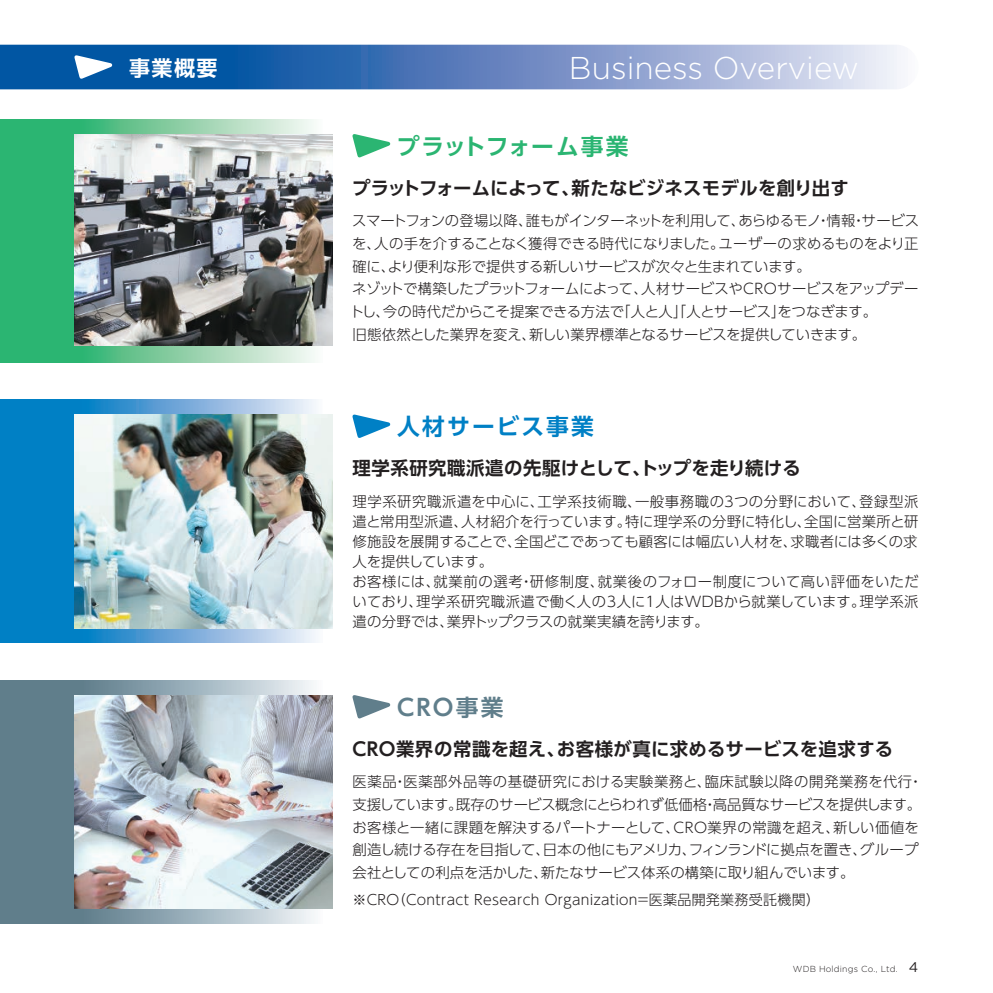
<style>
.page{position:relative;width:993px;height:993px;background:#fff}
.page>*{position:absolute;margin:0;border:0;box-sizing:border-box;transform-origin:0 0}
.t1{font:300 31.5px "Gotham";color:#fff}
.t2{font:700 22.75px "UD Shin Go Pro De";letter-spacing:.01em;color:#2bb572}
.t3{font:700 22.75px "UD Shin Go Pro De";letter-spacing:.095em;color:#0080c5}
.t4{font:700 22.75px "UD Shin Go Pro De";letter-spacing:.1em;color:#607e8b}
.t5{font:700 21px "UD Shin Go Pro De";color:#fff}
.t6{font:700 18.38px "UD Shin Go Pro De";letter-spacing:.015em;color:#231f20}
.t7{font:300 14.35px/22.8px "UD Shin Go Pro";color:#231f20}
.t8{font:300 14.35px/20.1px "UD Shin Go Pro";letter-spacing:.02em;color:#231f20}
.t9{font:300 14px "UD Shin Go Pro";letter-spacing:.02em;color:#231f20}
.t10{font:300 8.75px "Gotham";letter-spacing:.02em;color:#231f20}
.s1{font-weight:400;font-size:14px}
</style>
<div class="page">
<svg style="left:0;top:119px;width:315px;height:243px;background:#4abe83"></svg>
<img style="left:74px;top:134px;width:258px;height:212px">
<svg style="left:0;top:45px;width:901px;height:44px;background:#5d88c0"></svg>
<svg style="left:74px;top:55px;width:38px;height:24px"></svg>
<svg style="left:0;top:399px;width:322px;height:243px;background:#248ecb"></svg>
<svg style="left:0;top:680px;width:322px;height:243px;background:#738e9a"></svg>
<svg style="left:352px;top:134px;width:38px;height:23px"></svg>
<img style="left:74px;top:414px;width:258px;height:214px">
<svg style="left:352px;top:414px;width:38px;height:24px"></svg>
<img style="left:74px;top:694px;width:258px;height:214px">
<svg style="left:352px;top:695px;width:38px;height:23px"></svg>
<h3 class="t5" style="left:129px;top:50px;width:90px">事業概要</h3>
<h1 class="t1" style="left:568px;top:48px;width:291px">Business Overview</h1>
<h2 class="t2" style="left:397px;top:127px;width:233px">プラットフォーム事業</h2>
<p class="t6" style="left:352px;top:173px;width:498px">プラットフォームによって、新たなビジネスモデルを創り出す</p>
<p class="t7" style="left:350px;top:209px;width:570px">スマートフォンの登場以降、誰もがインターネットを利用して、あらゆるモノ・情報・サービスを、人の手を介することなく獲得できる時代になりました。ユーザーの求めるものをより正確に、より便利な形で提供する新しいサービスが次々と生まれています。<br>ネゾットで構築したプラットフォームによって、人材サービスやCROサービスをアップデートし、今の時代だからこそ提案できる方法で「人と人」「人とサービス」をつなぎます。<br>旧態依然とした業界を変え、新しい業界標準となるサービスを提供していきます。</p>
<h2 class="t3" style="left:397px;top:408px;width:198px">人材サービス事業</h2>
<p class="t6" style="left:352px;top:453px;width:449px">理学系研究職派遣の先駆けとして、トップを走り続ける</p>
<p class="t8" style="left:352px;top:490px;width:567px">理学系研究職派遣を中心に、工学系技術職、一般事務職の３つの分野において、登録型派遣と常用型派遣、人材紹介を行っています。特に理学系の分野に特化し、全国に営業所と研修施設を展開することで、全国どこであっても顧客には幅広い人材を、求職者には多くの求人を提供しています。<br>お客様には、就業前の選考・研修制度、就業後のフォロー制度について高い評価をいただいており、理学系研究職派遣で働く人の3人に1人はWDBから就業しています。理学系派遣の分野では、業界トップクラスの就業実績を誇ります。</p>
<h2 class="t4" style="left:397px;top:688px;width:108px">CRO事業</h2>
<p class="t6" style="left:352px;top:733px;width:542px">CRO業界の常識を超え、お客様が真に求めるサービスを追求する</p>
<p class="t7" style="left:352px;top:769px;width:571px">医薬品・医薬部外品等の基礎研究における実験業務と、臨床試験以降の開発業務を代行・支援しています。既存のサービス概念にとらわれず低価格・高品質なサービスを提供します。お客様と一緒に課題を解決するパートナーとして、CRO業界の常識を超え、新しい価値を創造し続ける存在を目指して、日本の他にもアメリカ、フィンランドに拠点を置き、グループ会社としての利点を活かした、新たなサービス体系の構築に取り組んでいます。</p>
<p class="t9" style="left:352px;top:887px;width:469px">※CRO（Contract Research Organization＝医薬品開発業務受託機関）</p>
<p class="t10" style="left:792px;top:963px;width:127px">WDB Holdings Co., Ltd. <span class="s1">4</span></p>
</div>
